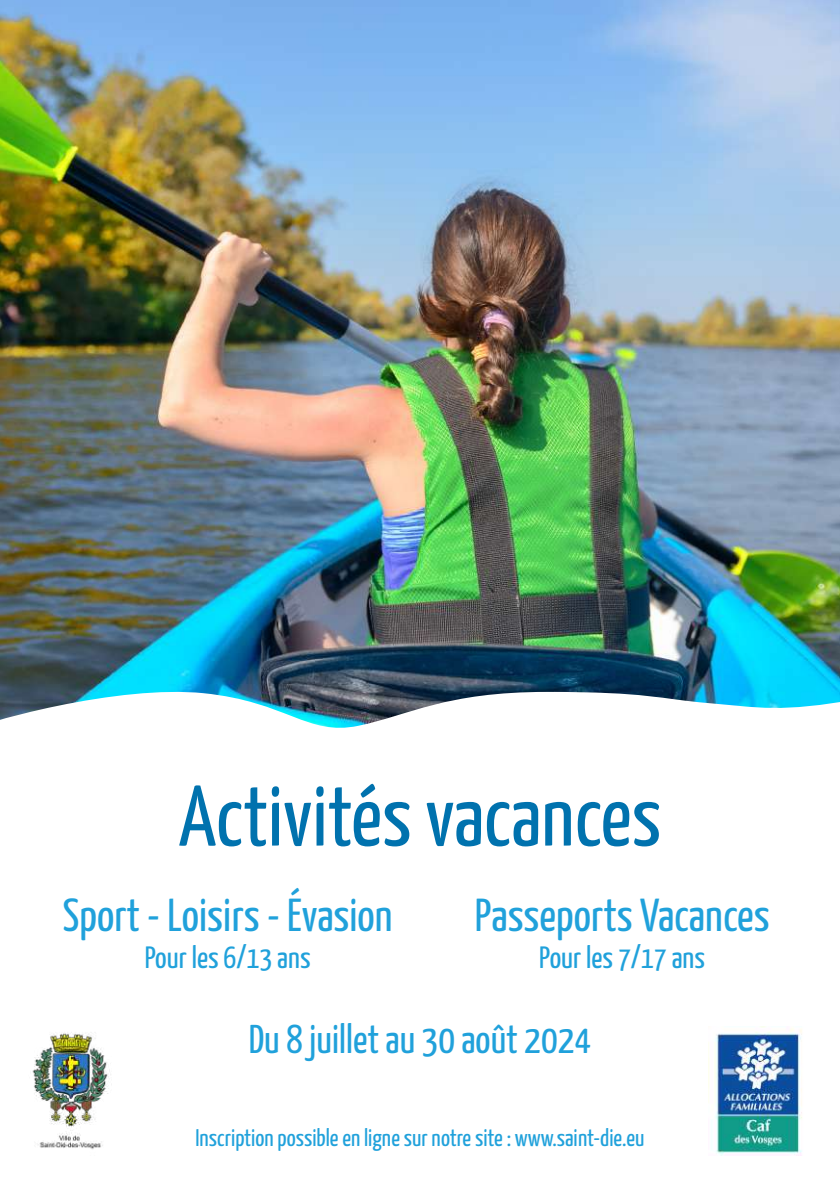
<style>
.page{position:relative;width:840px;height:1191px;background:#fff}
.page>*{position:absolute;margin:0;border:0;box-sizing:border-box;transform-origin:0 0}
.t1{font:85.6px "Yanone Kaffeesatz";color:#0072ae}
.t2{font:46px "Yanone Kaffeesatz";color:#20a1db}
.t3{font:40px "Yanone Kaffeesatz";color:#20a1db}
.t4{font:30.6px "Yanone Kaffeesatz";color:#20a1db}
.t5{font:24px "Yanone Kaffeesatz";color:#20a1db}
</style>
<div class="page">
<img style="left:0;top:0;width:839px;height:684px">
<svg style="left:0;top:684px;width:839px;height:44px"></svg>
<img style="left:32px;top:1032px;width:79px;height:118px">
<img style="left:708px;top:1026px;width:94px;height:129px">
<h1 class="t1" style="left:179px;top:755px;width:484px">Activités vacances</h1>
<h2 class="t2" style="left:63px;top:882px;width:331px">Sport - Loisirs - Évasion</h2>
<p class="t4" style="left:145px;top:935px;width:167px">Pour les 6/13 ans</p>
<h2 class="t2" style="left:474px;top:882px;width:296px">Passeports Vacances</h2>
<p class="t4" style="left:539px;top:935px;width:167px">Pour les 7/17 ans</p>
<h3 class="t3" style="left:248px;top:1010px;width:344px">Du 8 juillet au 30 août 2024</h3>
<p class="t5" style="left:195px;top:1120px;width:450px">Inscription possible en ligne sur notre site : www.saint-die.eu</p>
</div>
